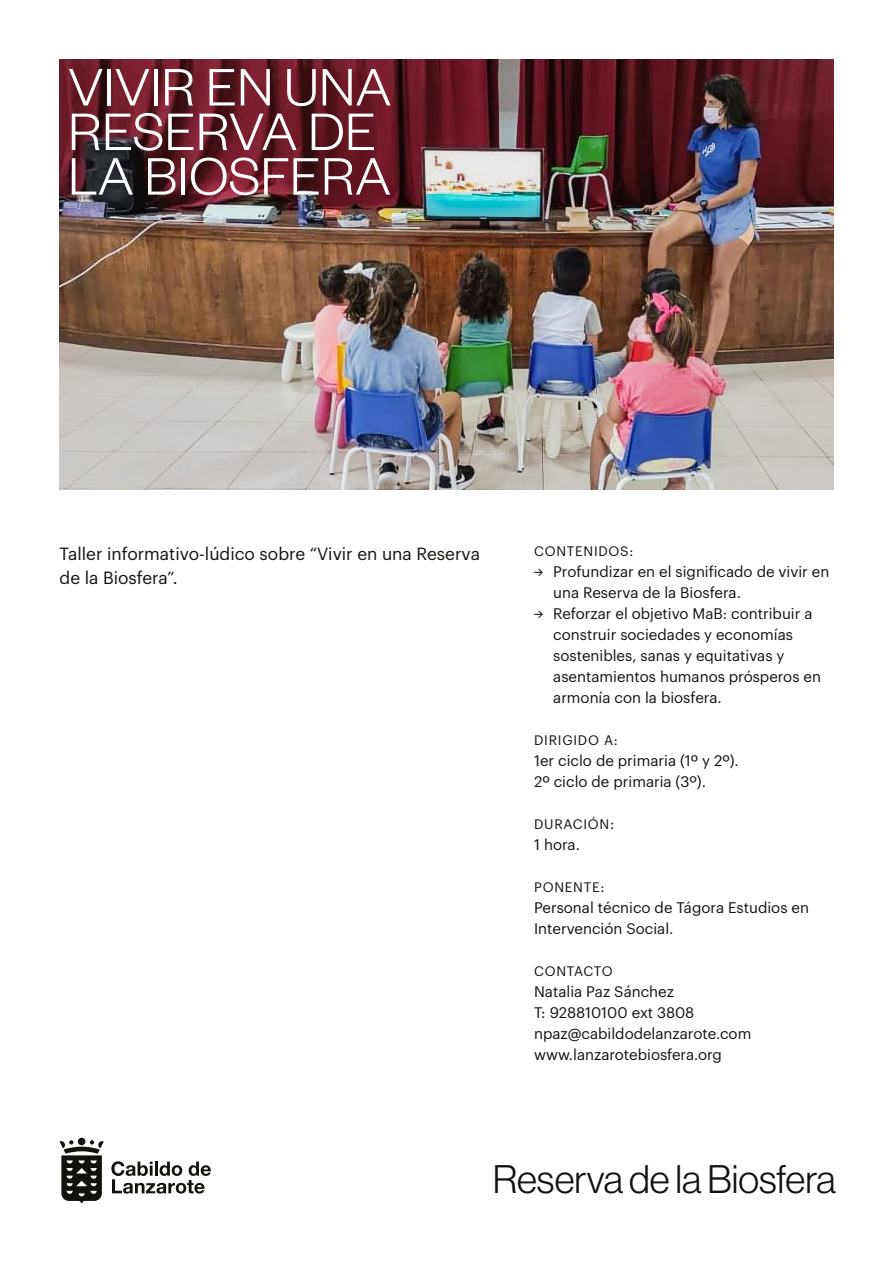
<style>
.page{position:relative;width:893px;height:1263px;background:#fff}
.page>*{position:absolute;margin:0;border:0;box-sizing:border-box;transform-origin:0 0}
.t1{font:300 57.75px/44.5px "Founders Grotesk";color:#fff}
.t2{font:39px "N Haas Grotesk DS Pro 45 Lt";color:#12120d}
.t3{font:17.25px/24px "Graphik";color:#12120d}
.t4{font:15px/21px "Graphik";color:#12120d}
.t5{font:13.5px "Graphik";letter-spacing:.055em;color:#12120d}
.s1{font-family:"Dia"}
.s2{font-size:15px}
</style>
<div class="page">
<div style="left:78px;top:1138px;width:7px;height:7px;background:#12120d;border-radius:50%"></div>
<svg style="left:60px;top:1140px;width:44px;height:63px"></svg>
<svg style="left:111px;top:1161px;width:100px;height:32px"></svg>
<img style="left:60px;top:60px;width:773px;height:429px">
<h1 class="t1" style="left:68px;top:62px;width:325px">VIVIR EN UNA<br>RESERVA DE<br>LA BIOSFERA</h1>
<p class="t3" style="left:60px;top:540px;width:422px">Taller informativo-lúdico sobre “Vivir en una Reserva de la Biosfera”.</p>
<p class="t5" style="left:534px;top:541px;width:101px">CONTENIDOS:</p>
<p class="t4" style="left:553px;top:559px;width:278px;text-indent:-19px"><span class="s1">→</span> Profundizar en el significado de vivir en una Reserva de la Biosfera.</p>
<p class="t4" style="left:553px;top:601px;width:269px;text-indent:-19px"><span class="s1">→</span> Reforzar el objetivo MaB: contribuir a construir sociedades y economías sostenibles, sanas y equitativas y asentamientos humanos prósperos en armonía con la biosfera.</p>
<p class="t5" style="left:534px;top:730px;width:85px">DIRIGIDO A:</p>
<p class="t4" style="left:534px;top:748px;width:206px">1er ciclo de primaria (1º y 2º).<br>2º ciclo de primaria (3º).</p>
<p class="t5" style="left:534px;top:814px;width:82px">DURACIÓN<span class="s2">:</span></p>
<p class="t4" style="left:534px;top:832px;width:47px">1 hora.</p>
<p class="t5" style="left:534px;top:877px;width:72px">PONENTE:</p>
<p class="t4" style="left:534px;top:895px;width:276px">Personal técnico de Tágora Estudios en<br>Intervención Social.</p>
<p class="t5" style="left:534px;top:961px;width:80px">CONTACTO</p>
<p class="t4" style="left:534px;top:979px;width:219px">Natalia Paz Sánchez<br>T: 928810100 ext 3808 npaz@cabildodelanzarote.com www.lanzarotebiosfera.org</p>
<h2 class="t2" style="left:493px;top:1158px;width:344px">Reserva de la Biosfera</h2>
</div>
